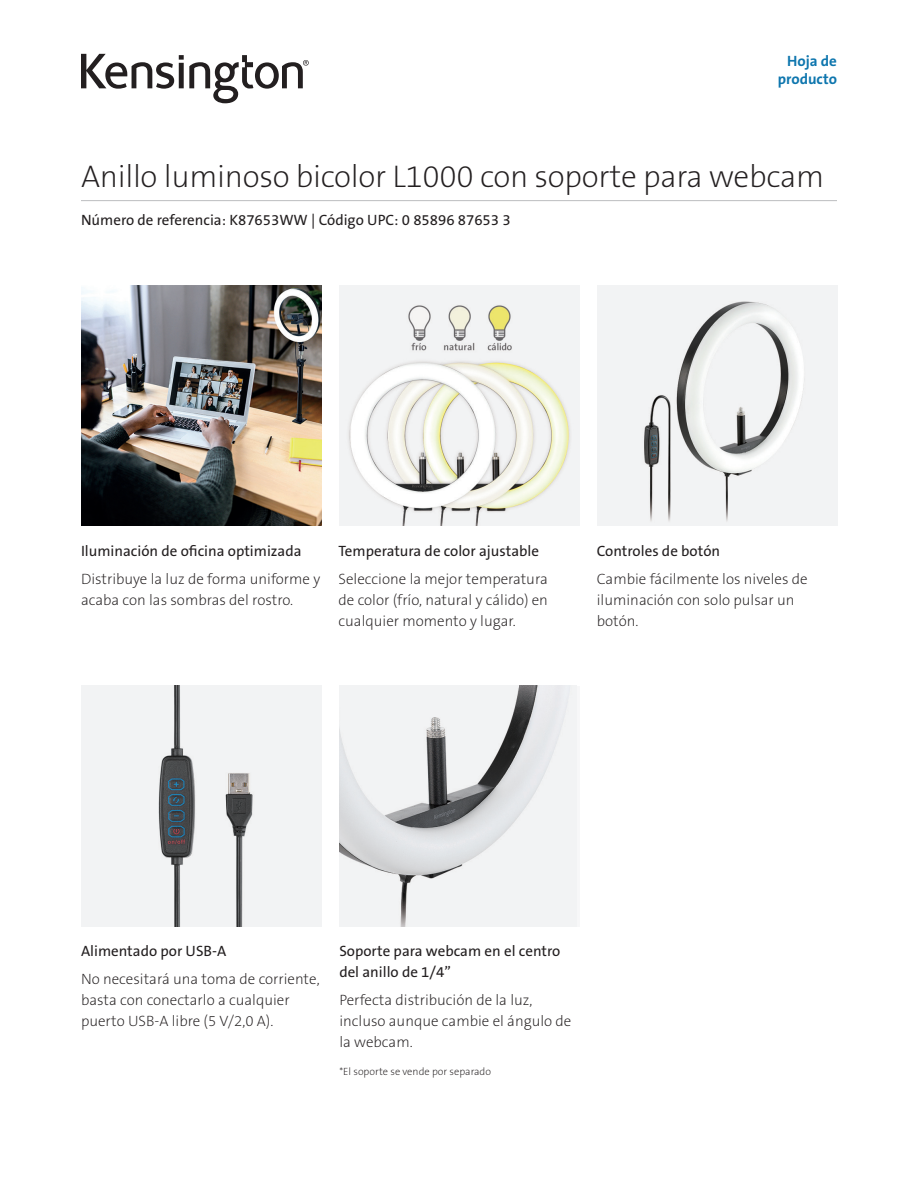
<style>
.page{position:relative;width:918px;height:1188px;background:#fff}
.page>*{position:absolute;margin:0;border:0;box-sizing:border-box;transform-origin:0 0}
.Product_Name{font:31.5px "The Sans KENSINGTON2 XL";letter-spacing:-.01em;color:#231f20}
.t1{font:15px/21px "The Sans KENSINGTON2 XL";color:#231f20}
.Part_No__UPC{font:15px/21px "The Sans KENSINGTON5 Rg";color:#231f20}
.Filetype_Header_Blue{font:15px "The Sans KENSINGTON7 Bd";color:#0e76ae}
.t2{font:10.5px "The Sans KENSINGTON2 XL";color:#231f20}
</style>
<div class="page">
<hr style="left:81px;top:200px;width:756px;height:1px;background:#bcbdc0">
<svg style="left:81px;top:54px;width:228px;height:49px"></svg>
<img style="left:81px;top:285px;width:240px;height:240px">
<img style="left:339px;top:285px;width:241px;height:240px">
<img style="left:597px;top:285px;width:241px;height:240px">
<img style="left:81px;top:686px;width:240px;height:240px">
<img style="left:340px;top:686px;width:236px;height:240px">
<p class="Filetype_Header_Blue" style="left:787px;top:53px;width:51px">Hoja de</p>
<p class="Filetype_Header_Blue" style="left:778px;top:71px;width:61px">producto</p>
<h1 class="Product_Name" style="left:81px;top:159px;width:745px">Anillo luminoso bicolor L1000 con soporte para webcam</h1>
<h2 class="Part_No__UPC" style="left:81px;top:210px;width:431px">Número de referencia: K87653WW | Código UPC: 0 85896 87653 3</h2>
<p class="Part_No__UPC" style="left:81px;top:541px;width:222px">Iluminación de oficina optimizada</p>
<p class="t1" style="left:81px;top:569px;width:241px">Distribuye la luz de forma uniforme y acaba con las sombras del rostro.</p>
<p class="Part_No__UPC" style="left:339px;top:541px;width:202px">Temperatura de color ajustable</p>
<p class="t1" style="left:339px;top:569px;width:211px;text-align:justify">Seleccione la mejor temperatura de color (frío, natural y cálido) en cualquier momento y lugar.</p>
<p class="Part_No__UPC" style="left:597px;top:541px;width:125px">Controles de botón</p>
<p class="t1" style="left:597px;top:569px;width:212px">Cambie fácilmente los niveles de iluminación con solo pulsar un botón.</p>
<p class="Part_No__UPC" style="left:81px;top:941px;width:147px">Alimentado por USB-A</p>
<p class="t1" style="left:81px;top:969px;width:240px">No necesitará una toma de corriente, basta con conectarlo a cualquier puerto USB-A libre (5 V/2,0 A).</p>
<p class="Part_No__UPC" style="left:339px;top:941px;width:223px">Soporte para webcam en el centro del anillo de 1/4”</p>
<p class="t1" style="left:339px;top:990px;width:234px">Perfecta distribución de la luz, incluso aunque cambie el ángulo de la webcam.</p>
<p class="t2" style="left:339px;top:1066px;width:153px">*El soporte se vende por separado</p>
</div>
